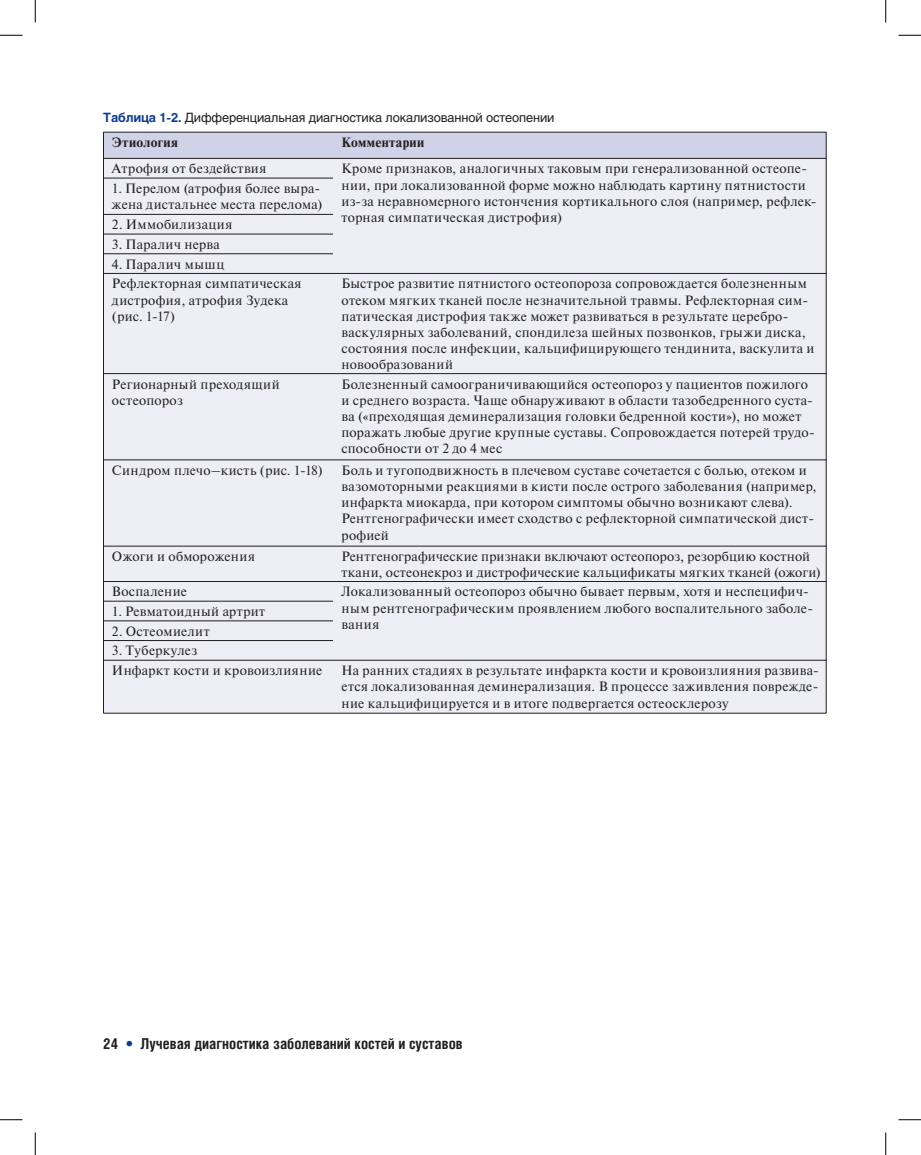
<style>
.page{position:relative;width:921px;height:1155px;background:#fff}
.page>*{position:absolute;margin:0;border:0;box-sizing:border-box;transform-origin:0 0}
.t1{font:700 15px "Helios Cond";color:#231f20}
.t2{font:13.5px/16.2px "Newton C";letter-spacing:.025em;color:#231f20}
.t3{font:700 13.5px "Newton C";letter-spacing:.02em;color:#231f20}
.t4{font:12.75px "Helios";letter-spacing:-.01em;color:#231f20}
.s1{font-weight:700;color:#103d8c}
.s2{color:#103d8c}
</style>
<div class="page">
<div style="left:104px;top:178px;width:722px;height:535px;background:#edeef6"></div>
<hr style="left:103px;top:713px;width:723px;height:1px;background:#231f20">
<hr style="left:103px;top:546px;width:230px;height:1px;background:#231f20">
<hr style="left:103px;top:581px;width:230px;height:1px;background:#231f20">
<svg style="left:103px;top:132px;width:724px;height:46px;background:#d4d5e4"></svg>
<hr style="left:826px;top:178px;width:1px;height:36px;background:#231f20">
<svg style="left:826px;top:214px;width:1px;height:59px"></svg>
<hr style="left:333px;top:546px;width:493px;height:1px;background:#231f20">
<hr style="left:333px;top:581px;width:493px;height:1px;background:#231f20">
<hr style="left:103px;top:178px;width:230px;height:1px;background:#231f20">
<hr style="left:103px;top:178px;width:1px;height:36px;background:#231f20">
<hr style="left:103px;top:214px;width:230px;height:1px;background:#231f20">
<hr style="left:103px;top:234px;width:230px;height:1px;background:#231f20">
<hr style="left:103px;top:253px;width:230px;height:1px;background:#231f20">
<svg style="left:103px;top:215px;width:1px;height:58px"></svg>
<hr style="left:103px;top:273px;width:230px;height:1px;background:#231f20">
<hr style="left:103px;top:274px;width:1px;height:99px;background:#231f20">
<hr style="left:333px;top:273px;width:493px;height:1px;background:#231f20">
<hr style="left:826px;top:274px;width:1px;height:99px;background:#231f20">
<hr style="left:103px;top:373px;width:230px;height:1px;background:#231f20">
<hr style="left:103px;top:374px;width:1px;height:86px;background:#231f20">
<hr style="left:333px;top:373px;width:493px;height:1px;background:#231f20">
<hr style="left:826px;top:374px;width:1px;height:86px;background:#231f20">
<hr style="left:103px;top:460px;width:230px;height:1px;background:#231f20">
<hr style="left:103px;top:460px;width:1px;height:86px;background:#231f20">
<hr style="left:333px;top:460px;width:493px;height:1px;background:#231f20">
<hr style="left:826px;top:460px;width:1px;height:86px;background:#231f20">
<hr style="left:103px;top:546px;width:1px;height:35px;background:#231f20">
<hr style="left:826px;top:546px;width:1px;height:35px;background:#231f20">
<svg style="left:826px;top:582px;width:1px;height:78px"></svg>
<hr style="left:103px;top:601px;width:230px;height:1px;background:#231f20">
<hr style="left:103px;top:620px;width:230px;height:1px;background:#231f20">
<hr style="left:103px;top:640px;width:230px;height:1px;background:#231f20">
<svg style="left:103px;top:582px;width:1px;height:78px"></svg>
<hr style="left:103px;top:660px;width:230px;height:1px;background:#231f20">
<hr style="left:103px;top:660px;width:1px;height:53px;background:#231f20">
<hr style="left:333px;top:660px;width:493px;height:1px;background:#231f20">
<hr style="left:826px;top:660px;width:1px;height:53px;background:#231f20">
<svg style="left:0;top:35px;width:22px;height:1px"></svg>
<svg style="left:898px;top:35px;width:23px;height:1px"></svg>
<svg style="left:0;top:1119px;width:22px;height:1px"></svg>
<svg style="left:898px;top:1119px;width:23px;height:1px"></svg>
<svg style="left:35px;top:0;width:1px;height:22px"></svg>
<svg style="left:35px;top:1132px;width:1px;height:23px"></svg>
<svg style="left:885px;top:0;width:1px;height:22px"></svg>
<svg style="left:885px;top:1132px;width:1px;height:23px"></svg>
<p class="t4" style="left:103px;top:112px;width:453px"><span class="s1">Таблица 1-2.</span> Дифференциальная диагностика локализованной остеопении</p>
<p class="t3" style="left:112px;top:137px;width:67px">Этиология</p>
<p class="t3" style="left:342px;top:137px;width:84px">Комментарии</p>
<p class="t2" style="left:112px;top:162px;width:156px">Атрофия от бездействия</p>
<p class="t2" style="left:341px;top:162px;width:477px">Кроме признаков, аналогичных таковым при генерализованной остеопе&shy;нии, при локализованной форме можно наблюдать картину пятнистости из-за неравномерного истончения кортикального слоя (например, рефлек&shy;торная симпатическая дистрофия)</p>
<p class="t2" style="left:112px;top:181px;width:212px">1. Перелом (атрофия более выра&shy;жена дистальнее места перелома)</p>
<p class="t2" style="left:112px;top:218px;width:122px">2. Иммобилизация</p>
<p class="t2" style="left:112px;top:237px;width:109px">3. Паралич нерва</p>
<p class="t2" style="left:112px;top:255px;width:191px;line-height:19.6px">4. Паралич мышц<br>Рефлекторная симпатическая</p>
<p class="t2" style="left:112px;top:293px;width:178px">дистрофия, атрофия Зудека (рис. 1-17)</p>
<p class="t2" style="left:341px;top:277px;width:474px">Быстрое развитие пятнистого остеопороза сопровождается болезненным отеком мягких тканей после незначительной травмы. Рефлекторная сим&shy;патическая дистрофия также может развиваться в результате церебро&shy;васкулярных заболеваний, спондилеза шейных позвонков, грыжи диска, состояния после инфекции, кальцифицирующего тендинита, васкулита и новообразований</p>
<p class="t2" style="left:112px;top:377px;width:169px">Регионарный преходящий остеопороз</p>
<p class="t2" style="left:341px;top:377px;width:475px">Болезненный самоограничивающийся остеопороз у пациентов пожилого и среднего возраста. Чаще обнаруживают в области тазобедренного суста&shy;ва («преходящая деминерализация головки бедренной кости»), но может поражать любые другие крупные суставы. Сопровождается потерей труд о&shy;способности от 2 до 4 мес</p>
<p class="t2" style="left:112px;top:463px;width:212px">Синдром плечо–кисть (рис. 1-18)</p>
<p class="t2" style="left:341px;top:463px;width:477px">Боль и тугоподвижность в плечевом суставе сочетается с болью, отеком и вазомоторными реакциями в кисти после острого заболевания (например, инфаркта миокарда, при котором симптомы обычно возникают слева).<br>Рентгенографически имеет сходство с рефлекторной симпатической дист&shy;рофией</p>
<p class="t2" style="left:112px;top:549px;width:145px">Ожоги и обморожения</p>
<p class="t2" style="left:341px;top:549px;width:481px">Рентгенографические признаки включают остеопороз, резорбцию костной ткани, остеонекроз и дистрофические кальцификаты мягких тканей (ожоги)</p>
<p class="t2" style="left:112px;top:585px;width:77px">Воспаление</p>
<p class="t2" style="left:341px;top:585px;width:473px">Локализованный остеопороз обычно бывает первым, хотя и неспецифич&shy;ным рентгенографическим проявлением любого воспалительного заболе&shy;вания</p>
<p class="t2" style="left:112px;top:604px;width:155px">1. Ревматоидный артрит</p>
<p class="t2" style="left:112px;top:624px;width:99px">2. Остеомиелит</p>
<p class="t2" style="left:112px;top:642px;width:212px;line-height:19.6px">3. Туберкулез<br>Инфаркт кости и кровоизлияние</p>
<p class="t2" style="left:341px;top:663px;width:479px;text-align:justify">На ранних стадиях в результате инфаркта кости и кровоизлияния развива&shy;ется локализованная деминерализация. В процессе заживления поврежде&shy;ние кальцифицируется и в итоге подвергается остеосклерозу</p>
<p class="t1" style="left:103px;top:1038px;width:361px">24 <span class="s2">•</span> Лучевая диагностика заболеваний костей и суставов</p>
</div>
